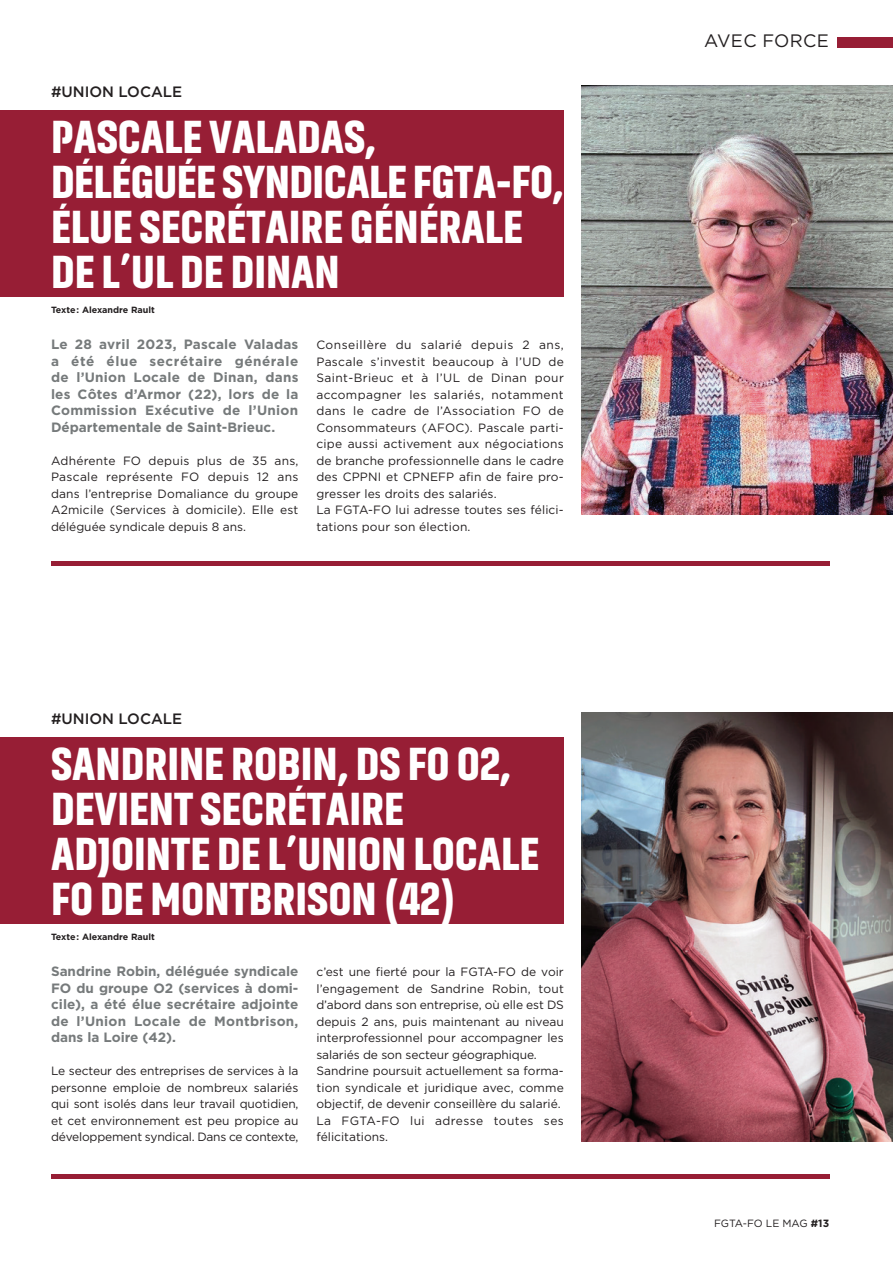
<style>
.page{position:relative;width:893px;height:1263px;background:#fff}
.page>*{position:absolute;margin:0;border:0;box-sizing:border-box;transform-origin:0 0}
.t1{font:900 46.5px/45px "Akhand";color:#fff}
.t2{font:18px "Gotham Pro";letter-spacing:.02em;color:#231f20}
.t3{font:500 15px "Gotham";color:#231f20}
.t4{font:700 13.5px/16.5px "Gotham";letter-spacing:.01em;color:#767a7b;text-align:justify}
.t5{font:12px/16.5px "Gotham Pro";letter-spacing:.01em;color:#231f20;text-align:justify}
.t6{font:10.5px "Gotham Pro";letter-spacing:-.015em;color:#231f20}
.t7{font:700 9px "Gotham";color:#231f20}
.s1{font-family:"Gotham";font-weight:700}
</style>
<div class="page">
<div style="left:838px;top:37px;width:55px;height:11px;background:#971e35"></div>
<img style="left:582px;top:85px;width:311px;height:429px">
<div style="left:0;top:111px;width:564px;height:186px;background:#971e35"></div>
<div style="left:51px;top:561px;width:778px;height:5px;background:#971e35"></div>
<img style="left:582px;top:712px;width:311px;height:429px">
<div style="left:0;top:738px;width:564px;height:186px;background:#971e35"></div>
<div style="left:51px;top:1174px;width:778px;height:5px;background:#971e35"></div>
<p class="t3" style="left:51px;top:82px;width:133px">#UNION LOCALE</p>
<h1 class="t1" style="left:51px;top:114px;width:514px">PASCALE VALADAS,<br>DÉLÉGUÉE SYNDICALE FGTA-FO,<br>ÉLUE SECRÉTAIRE GÉNÉRALE<br>DE L’UL DE DINAN</h1>
<p class="t7" style="left:51px;top:304px;width:105px">Texte: Alexandre Rault</p>
<p class="t4" style="left:51px;top:336px;width:249px">Le 28 avril 2023, Pascale Valadas a été élue secrétaire générale de l’Union Locale de Dinan, dans les Côtes d’Armor (22), lors de la Commission Exécutive de l’Union Départementale de Saint-Brieuc.</p>
<p class="t5" style="left:51px;top:452px;width:249px">Adhérente FO depuis plus de 35 ans, Pascale représente FO depuis 12 ans dans l’entreprise Domaliance du groupe A2micile (Services à domicile). Elle est déléguée syndicale depuis 8 ans.</p>
<p class="t5" style="left:316px;top:337px;width:249px;text-align:left">Conseillère du salarié depuis 2 ans, Pascale s’investit beaucoup à l’UD de Saint-Brieuc et à l’UL de Dinan pour accompagner les salariés, notamment dans le cadre de l’Association FO de Consommateurs (AFOC). Pascale parti&shy;cipe aussi activement aux négociations de branche professionnelle dans le cadre des CPPNI et CPNEFP afin de faire pro&shy;gresser les droits des salariés.<br>La FGTA-FO lui adresse toutes ses félici&shy;tations pour son élection.</p>
<p class="t3" style="left:51px;top:709px;width:133px">#UNION LOCALE</p>
<h1 class="t1" style="left:51px;top:741px;width:490px">SANDRINE ROBIN, DS FO O2,<br>DEVIENT SECRÉTAIRE<br>ADJOINTE DE L’UNION LOCALE<br>FO DE MONTBRISON (42)</h1>
<p class="t7" style="left:51px;top:931px;width:105px">Texte: Alexandre Rault</p>
<p class="t4" style="left:51px;top:963px;width:249px">Sandrine Robin, déléguée syndicale FO du groupe O2 (services à domi&shy;cile), a été élue secrétaire adjointe de l’Union Locale de Montbrison, dans la Loire (42).</p>
<p class="t5" style="left:51px;top:1063px;width:249px">Le secteur des entreprises de services à la personne emploie de nombreux salariés qui sont isolés dans leur travail quotidien, et cet environnement est peu propice au développement syndical. Dans ce contexte,</p>
<p class="t5" style="left:316px;top:964px;width:249px;text-align:left">c’est une fierté pour la FGTA-FO de voir l’engagement de Sandrine Robin, tout d’abord dans son entreprise, où elle est DS depuis 2 ans, puis maintenant au niveau interprofessionnel pour accompagner les salariés de son secteur géographique.<br>Sandrine poursuit actuellement sa forma&shy;tion syndicale et juridique avec, comme objectif, de devenir conseillère du salarié.<br>La FGTA-FO lui adresse toutes ses félicitations.</p>
<h2 class="t2" style="left:704px;top:31px;width:126px">AVEC FORCE</h2>
<p class="t6" style="left:714px;top:1217px;width:116px">FGTA-FO LE MAG <span class="s1">#13</span></p>
</div>
